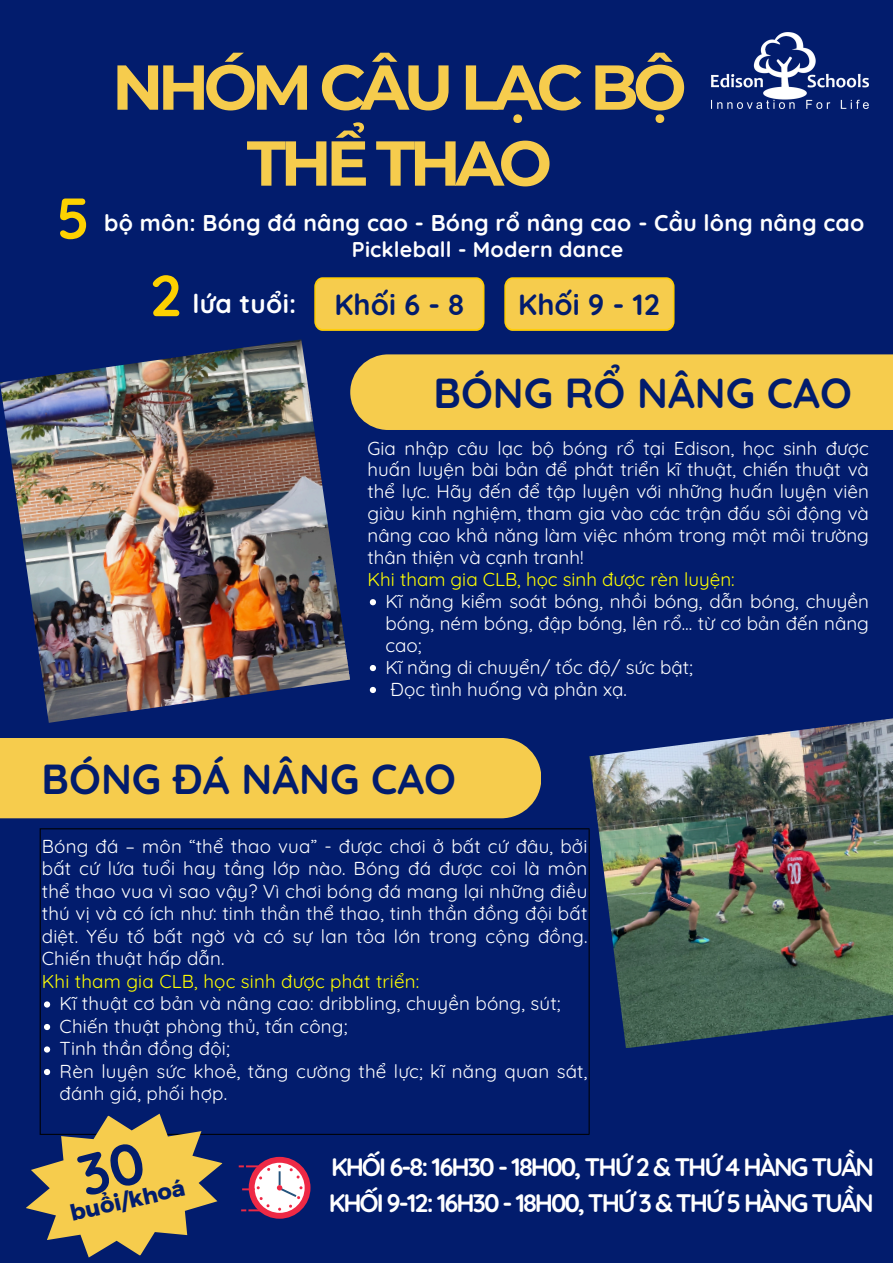
<style>
.page{position:relative;width:893px;height:1263px;background:#021c6d}
.page>*{position:absolute;margin:0;border:0;box-sizing:border-box;transform-origin:0 0}
.t1{font:700 63.3px/75.9px "Montserrat";letter-spacing:-.085em;color:#f6cc4d;text-align:center}
.t2{font:700 57.75px "Quicksand";color:#fdd100}
.t3{font:700 42px "Quicksand";color:#021c6d}
.t4{font:700 29.25px "Quicksand";color:#021c6d}
.t5{font:700 26.1px "Quicksand";letter-spacing:.01em;color:#fff}
.t6{font:700 25.35px "Quicksand";letter-spacing:-.085em;color:#fff}
.t7{font:700 22.88px "Quicksand";letter-spacing:.01em;color:#fff}
.t8{font:22.5px "Kief Montaser Bold";color:#021d6d}
.t9{font:700 21.38px "Quicksand";letter-spacing:.01em;color:#fff}
.t10{font:18.75px/21.9px "Quicksand";letter-spacing:.01em;color:#fff;text-align:justify}
.t11{font:18.75px "Quicksand";letter-spacing:.01em;color:#ff0}
</style>
<div class="page">
<svg style="left:44px;top:1001px;width:6px;height:6px"></svg>
<svg style="left:44px;top:1024px;width:6px;height:6px"></svg>
<svg style="left:44px;top:1046px;width:6px;height:6px"></svg>
<svg style="left:44px;top:1069px;width:6px;height:6px"></svg>
<hr style="left:589px;top:829px;width:1px;height:305px;background:#000">
<hr style="left:40px;top:829px;width:1px;height:305px;background:#000">
<hr style="left:40px;top:828px;width:549px;height:1px;background:#000">
<hr style="left:40px;top:1134px;width:549px;height:1px;background:#000">
<img style="left:589px;top:718px;width:304px;height:330px">
<div style="left:0;top:738px;width:541px;height:80px;background:#f6cc4d"></div>
<img style="left:0;top:339px;width:350px;height:384px">
<svg style="left:314px;top:277px;width:170px;height:54px"></svg>
<svg style="left:504px;top:277px;width:170px;height:54px"></svg>
<div style="left:350px;top:354px;width:543px;height:76px;background:#f6cc4d"></div>
<img style="left:711px;top:32px;width:158px;height:76px">
<svg style="left:370px;top:599px;width:6px;height:6px"></svg>
<svg style="left:370px;top:665px;width:6px;height:6px"></svg>
<svg style="left:370px;top:687px;width:6px;height:6px"></svg>
<div style="left:249px;top:1157px;width:61px;height:62px;background:#ee2945;border-radius:50%"></div>
<div style="left:255px;top:1163px;width:50px;height:50px;background:#fff;border-radius:50%"></div>
<svg style="left:277px;top:1165px;width:25px;height:46px"></svg>
<svg style="left:239px;top:1165px;width:31px;height:15px"></svg>
<svg style="left:242px;top:1186px;width:18px;height:4px"></svg>
<svg style="left:241px;top:1197px;width:29px;height:14px"></svg>
<svg style="left:26px;top:1113px;width:197px;height:144px"></svg>
<p class="t2" style="left:56px;top:181px;width:35px">5</p>
<h2 class="t1" style="left:112px;top:49px;width:576px">NHÓM CÂU LẠC BỘ<br>THỂ THAO</h2>
<p class="t7" style="left:104px;top:208px;width:761px">bộ môn: Bóng đá nâng cao - Bóng rổ nâng cao - Cầu lông nâng cao</p>
<p class="t9" style="left:352px;top:236px;width:273px">Pickleball - Modern dance</p>
<p class="t5" style="left:192px;top:287px;width:105px">lứa tuổi:</p>
<h6 class="t2" style="left:150px;top:258px;width:34px">2</h6>
<p class="t4" style="left:334px;top:286px;width:131px">Khối 6 - 8</p>
<p class="t4" style="left:518px;top:286px;width:144px">Khối 9 - 12</p>
<p class="t3" style="left:433px;top:366px;width:420px">BÓNG RỔ NÂNG CAO</p>
<p class="t10" style="left:367px;top:436px;width:503px">Gia nhập câu lạc bộ bóng rổ tại Edison, học sinh được huấn luyện bài bản để phát triển kĩ thuật, chiến thuật và thể lực. Hãy đến để tập luyện với những huấn luyện viên giàu kinh nghiệm, tham gia vào các trận đấu sôi động và nâng cao khả năng làm việc nhóm trong một môi trường thân thiện và cạnh tranh!</p>
<h2 class="t11" style="left:367px;top:567px;width:369px">Khi tham gia CLB, học sinh được rèn luyện:</h2>
<p class="t10" style="left:385px;top:590px;width:485px">Kĩ năng kiểm soát bóng, nhồi bóng, dẫn bóng, chuyền bóng, ném bóng, đập bóng, lên rổ… từ cơ bản đến nâng cao;</p>
<p class="t10" style="left:385px;top:656px;width:309px">Kĩ năng di chuyển/ tốc độ/ sức bật;</p>
<p class="t10" style="left:390px;top:678px;width:238px">Đọc tình huống và phản xạ.</p>
<h5 class="t3" style="left:42px;top:752px;width:416px">BÓNG ĐÁ NÂNG CAO</h5>
<p class="t10" style="left:42px;top:834px;width:547px;line-height:22.5px">Bóng đá – môn “thể thao vua” - được chơi ở bất cứ đâu, bởi bất cứ lứa tuổi hay tầng lớp nào. Bóng đá được coi là môn thể thao vua vì sao vậy? Vì chơi bóng đá mang lại những điều thú vị và có ích như: tinh thần thể thao, tinh thần đồng đội bất diệt. Yếu tố bất ngờ và có sự lan tỏa lớn trong cộng đồng.<br>Chiến thuật hấp dẫn.</p>
<h1 class="t11" style="left:42px;top:969px;width:379px">Khi tham gia CLB, học sinh được phát triển:</h1>
<p class="t10" style="left:60px;top:992px;width:502px">Kĩ thuật cơ bản và nâng cao: dribbling, chuyền bóng, sút;</p>
<h6 class="t10" style="left:60px;top:1015px;width:289px">Chiến thuật phòng thủ, tấn công;</h6>
<p class="t10" style="left:60px;top:1037px;width:172px">Tinh thần đồng đội;</p>
<h3 class="t10" style="left:60px;top:1059px;width:529px;line-height:22.5px">Rèn luyện sức khoẻ, tăng cường thể lực; kĩ năng quan sát, đánh giá, phối hợp.</h3>
<p class="t8" style="left:67px;top:1200px;width:119px;rotate:-13deg">buổi/khoá</p>
<p class="t6" style="left:331px;top:1151px;width:544px">KHỐI 6-8: 16H30 - 18H00, THỨ 2 &amp; THỨ 4 HÀNG TUẦN</p>
<h4 class="t6" style="left:329px;top:1186px;width:546px">KHỐI 9-12: 16H30 - 18H00, THỨ 3 &amp; THỨ 5 HÀNG TUẦN</h4>
</div>
